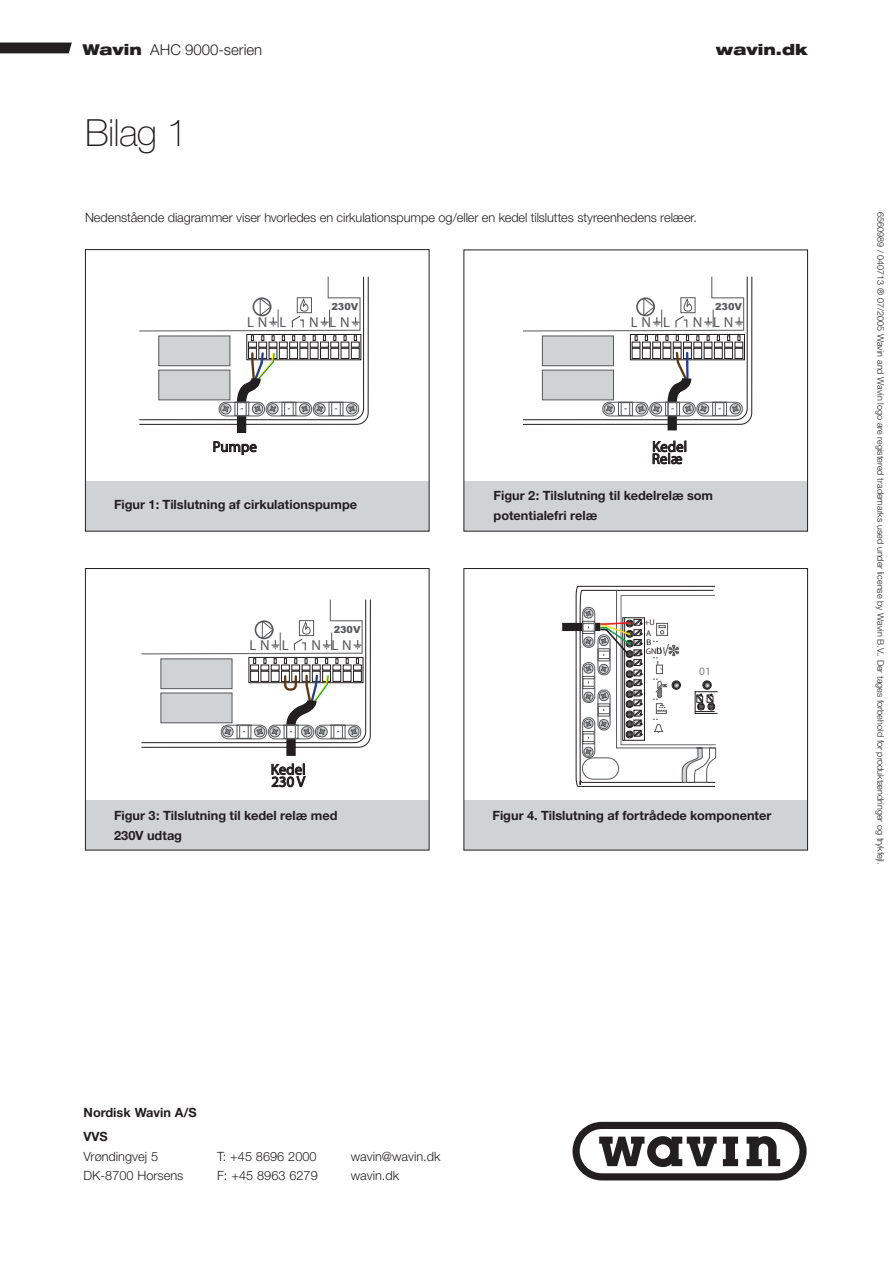
<style>
.page{position:relative;width:893px;height:1263px;background:#fff}
.page>*{position:absolute;margin:0;border:0;box-sizing:border-box;transform-origin:0 0}
.t1{font:100 37.5px "Helvetica Neue";letter-spacing:-.02em;color:#231f20}
.t2{font:300 15px "Helvetica Neue";color:#231f20}
.t3{font:900 expanded 15px "Helvetica Neue";color:#231f20}
.t4{font:14.85px/12.1px "Myriad Pro";color:#231f20}
.t5{font:14.55px "Myriad Pro";color:#57585a}
.t6{font:700 12.75px/19.5px "Helvetica Neue";color:#231f20}
.t7{font:300 12.75px "Helvetica Neue";letter-spacing:-.005em;color:#231f20}
.t8{font:11.4px "Myriad Pro";color:#808285}
.t9{font:900 9.6px "Arial";color:#57585a}
.t10{font:300 9px "Helvetica Neue";color:#231f20}
.t11{font:8.25px/9px "Myriad Pro";color:#231f20;scale:1.21 1}
.t12{font:8.25px/10.6px "Myriad Pro";color:#231f20}
.s1{font-weight:900;font-stretch:expanded}
</style>
<div class="page">
<svg style="left:0;top:43px;width:72px;height:10px"></svg>
<div style="left:86px;top:481px;width:343px;height:50px;background:#d1d2d4"></div>
<div style="left:86px;top:800px;width:343px;height:50px;background:#d1d2d4"></div>
<div style="left:464px;top:800px;width:343px;height:50px;background:#d1d2d4"></div>
<div style="left:464px;top:481px;width:343px;height:50px;background:#d1d2d4"></div>
<svg style="left:141px;top:600px;width:230px;height:188px"></svg>
<div style="left:160px;top:658px;width:72px;height:31px;background:#d1d2d4;border:1px solid #57585a"></div>
<div style="left:160px;top:693px;width:72px;height:30px;background:#d1d2d4;border:1px solid #57585a"></div>
<svg style="left:523px;top:277px;width:230px;height:187px"></svg>
<div style="left:542px;top:336px;width:72px;height:30px;background:#d1d2d4;border:1px solid #57585a"></div>
<div style="left:542px;top:370px;width:72px;height:30px;background:#d1d2d4;border:1px solid #57585a"></div>
<svg style="left:213px;top:441px;width:44px;height:14px"></svg>
<div style="left:237px;top:402px;width:9px;height:31px;background:#231f20"></div>
<svg style="left:139px;top:277px;width:230px;height:148px"></svg>
<div style="left:158px;top:336px;width:72px;height:30px;background:#d1d2d4;border:1px solid #57585a"></div>
<div style="left:158px;top:370px;width:72px;height:30px;background:#d1d2d4;border:1px solid #57585a"></div>
<div style="left:85px;top:249px;width:344px;height:282px;border:1px solid #231f20"></div>
<div style="left:85px;top:568px;width:344px;height:282px;border:1px solid #231f20"></div>
<div style="left:463px;top:568px;width:345px;height:282px;border:1px solid #231f20"></div>
<div style="left:562px;top:623px;width:38px;height:8px;background:#231f20"></div>
<svg style="left:576px;top:586px;width:140px;height:201px"></svg>
<svg style="left:572px;top:1122px;width:235px;height:58px"></svg>
<p class="t2" style="left:83px;top:40px;width:181px"><span class="s1">Wavin</span> AHC 9000-serien</p>
<p class="t3" style="left:716px;top:40px;width:93px">wavin.dk</p>
<p class="t1" style="left:85px;top:112px;width:104px">Bilag 1</p>
<p class="t7" style="left:85px;top:210px;width:613px">Nedenstående diagrammer viser hvorledes en cirkulationspumpe og/eller en kedel tilsluttes styreenhedens relæer.</p>
<p class="t9" style="left:332px;top:300px;width:28px">230V</p>
<p class="t9" style="left:715px;top:300px;width:28px">230V</p>
<p class="t5" style="left:247px;top:313px;width:22px">L N</p>
<p class="t5" style="left:330px;top:313px;width:22px">L N</p>
<p class="t5" style="left:280px;top:313px;width:8px">L</p>
<p class="t5" style="left:309px;top:313px;width:11px">N</p>
<p class="t4" style="left:213px;top:440px;width:46px">Pumpe</p>
<p class="t6" style="left:114px;top:495px;width:245px">Figur 1: Tilslutning af cirkulationspumpe</p>
<p class="t9" style="left:334px;top:623px;width:28px">230V</p>
<p class="t5" style="left:249px;top:636px;width:22px">L N</p>
<p class="t5" style="left:332px;top:636px;width:22px">L N</p>
<p class="t5" style="left:282px;top:636px;width:8px">L</p>
<p class="t5" style="left:311px;top:636px;width:11px">N</p>
<p class="t4" style="left:271px;top:763px;width:36px">Kedel<br>230 V</p>
<p class="t5" style="left:631px;top:313px;width:22px">L N</p>
<p class="t5" style="left:713px;top:313px;width:22px">L N</p>
<p class="t5" style="left:663px;top:313px;width:8px">L</p>
<p class="t5" style="left:693px;top:313px;width:11px">N</p>
<p class="t4" style="left:652px;top:440px;width:37px">Kedel<br>Relæ</p>
<p class="t6" style="left:494px;top:486px;width:221px">Figur 2: Tilslutning til kedelrelæ som potentialefri relæ</p>
<p class="t12" style="left:645px;top:617px;width:12px">+U<br>A</p>
<p class="t11" style="left:646px;top:638px;width:15px">B<br>GND</p>
<p class="t8" style="left:699px;top:664px;width:13px">01</p>
<p class="t6" style="left:114px;top:806px;width:225px">Figur 3: Tilslutning til kedel relæ med<br>230V udtag</p>
<p class="t6" style="left:493px;top:806px;width:280px">Figur 4. Tilslutning af fortrådede komponenter</p>
<p class="t10" style="left:886px;top:212px;width:654px;rotate:90deg">6560989 / 040713 ® 07/2005 Wavin and Wavin logo are registered trademarks used under license by Wavin B.V.. Der tages forbehold for produktændringer og trykfejl.</p>
<p class="t6" style="left:84px;top:1102px;width:115px">Nordisk Wavin A/S</p>
<p class="t6" style="left:84px;top:1126px;width:26px">VVS</p>
<p class="t7" style="left:84px;top:1148px;width:76px">Vrøndingvej 5</p>
<p class="t7" style="left:84px;top:1168px;width:101px">DK-8700 Horsens</p>
<p class="t7" style="left:217px;top:1148px;width:101px">T: +45 8696 2000</p>
<p class="t7" style="left:217px;top:1168px;width:102px">F: +45 8963 6279</p>
<p class="t7" style="left:351px;top:1148px;width:91px">wavin@wavin.dk</p>
<p class="t7" style="left:351px;top:1168px;width:50px">wavin.dk</p>
</div>
